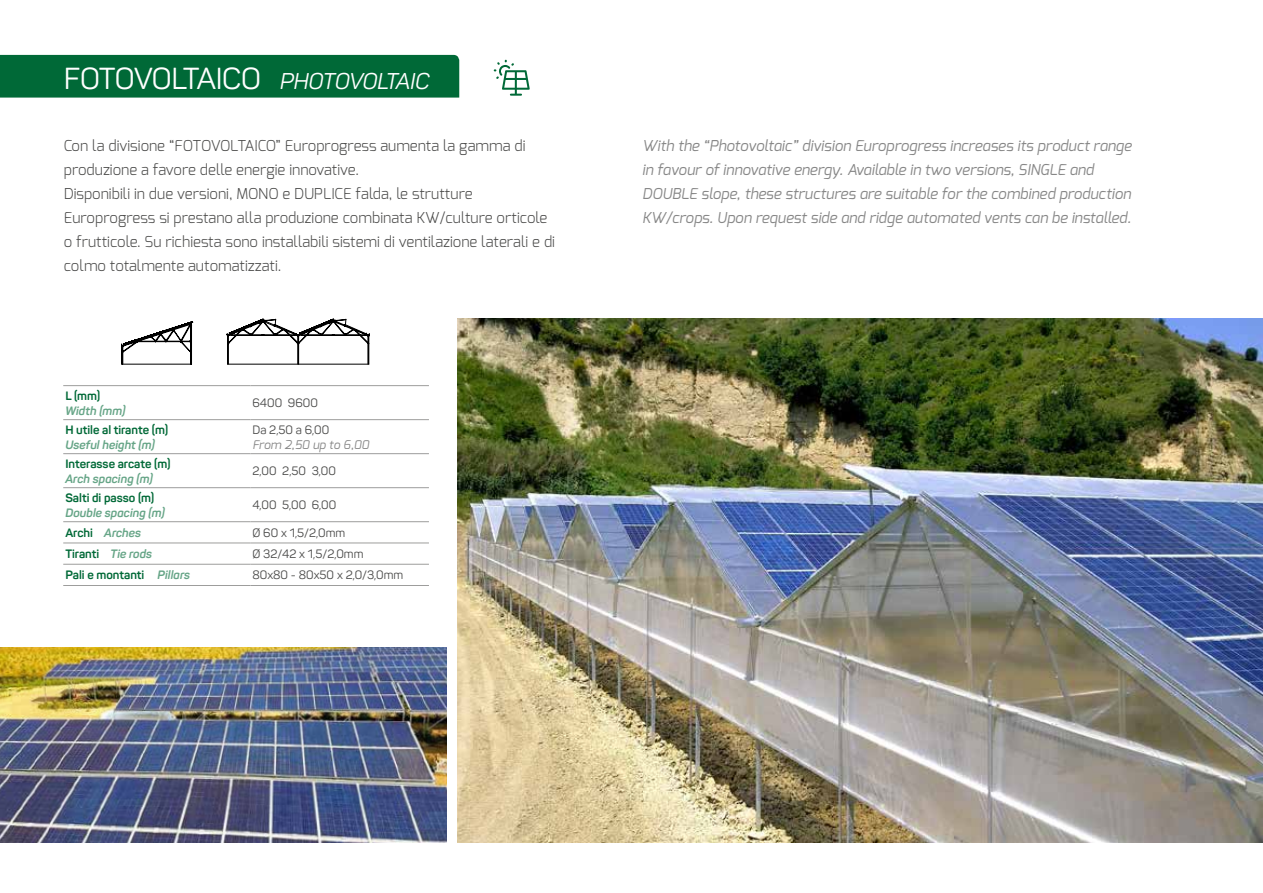
<style>
.page{position:relative;width:1263px;height:893px;background:#fff}
.page>*{position:absolute;margin:0;border:0;box-sizing:border-box;transform-origin:0 0}
.t1{font:30px "Panton";letter-spacing:-.02em;color:#fff}
.t2{font:300 15px/24px "Exo";color:#4a4a49}
.t3{font:italic 15px/24px "Exo";color:#878787}
.t4{font:12px "Panton";color:#4a4a49}
.t5{font:700 12px "Panton";color:#006937}
.t6{font:italic 700 12px "Panton";color:#66a587}
.t7{font:italic 12px "Exo";color:#878787}
.s1{font-style:italic;font-size:22.5px}
.s2{font-style:normal;color:#006937}
.s3{font-style:italic;color:#66a587}
</style>
<div class="page">
<svg style="left:121px;top:318px;width:249px;height:47px"></svg>
<img style="left:0;top:648px;width:446px;height:194px">
<img style="left:457px;top:319px;width:806px;height:523px">
<div style="left:0;top:55px;width:459px;height:43px;background:#006937"></div>
<svg style="left:494px;top:60px;width:36px;height:36px"></svg>
<hr style="left:63px;top:385px;width:187px;height:1px;background:#9d9d9c">
<hr style="left:250px;top:385px;width:179px;height:1px;background:#9d9d9c">
<hr style="left:63px;top:419px;width:187px;height:1px;background:#9d9d9c">
<hr style="left:250px;top:419px;width:179px;height:1px;background:#9d9d9c">
<hr style="left:63px;top:453px;width:187px;height:1px;background:#9d9d9c">
<hr style="left:250px;top:453px;width:179px;height:1px;background:#9d9d9c">
<hr style="left:63px;top:487px;width:187px;height:1px;background:#9d9d9c">
<hr style="left:250px;top:487px;width:179px;height:1px;background:#9d9d9c">
<hr style="left:63px;top:521px;width:187px;height:1px;background:#9d9d9c">
<hr style="left:250px;top:521px;width:179px;height:1px;background:#9d9d9c">
<hr style="left:63px;top:543px;width:187px;height:1px;background:#9d9d9c">
<hr style="left:250px;top:543px;width:179px;height:1px;background:#9d9d9c">
<hr style="left:63px;top:564px;width:187px;height:1px;background:#9d9d9c">
<hr style="left:250px;top:564px;width:179px;height:1px;background:#9d9d9c">
<hr style="left:63px;top:585px;width:187px;height:1px;background:#9d9d9c">
<hr style="left:250px;top:585px;width:179px;height:1px;background:#9d9d9c">
<h1 class="t1" style="left:64px;top:60px;width:367px">FOTOVOLTAICO <span class="s1">PHOTOVOLTAIC</span></h1>
<p class="t2" style="left:64px;top:134px;width:493px">Con la divisione “FOTOVOLTAICO” Europrogress aumenta la gamma di produzione a favore delle energie innovative.<br>Disponibili in due versioni, MONO e DUPLICE falda, le strutture Europrogress si prestano alla produzione combinata KW/culture orticole o frutticole. Su richiesta sono installabili sistemi di ventilazione laterali e di colmo totalmente automatizzati.</p>
<p class="t3" style="left:642px;top:134px;width:491px">With the “Photovoltaic” division Europrogress increases its product range in favour of innovative energy. Available in two versions, SINGLE and DOUBLE slope, these structures are suitable for the combined production KW/crops. Upon request side and ridge automated vents can be installed.</p>
<p class="t5" style="left:65px;top:388px;width:36px">L (mm)</p>
<p class="t6" style="left:65px;top:403px;width:62px">Width (mm)</p>
<p class="t5" style="left:65px;top:422px;width:104px">H utile al tirante (m)</p>
<p class="t6" style="left:65px;top:437px;width:91px">Useful height (m)</p>
<p class="t5" style="left:65px;top:456px;width:107px">Interasse arcate (m)</p>
<p class="t6" style="left:65px;top:471px;width:89px">Arch spacing (m)</p>
<p class="t5" style="left:65px;top:490px;width:90px">Salti di passo (m)</p>
<p class="t6" style="left:65px;top:505px;width:101px">Double spacing (m)</p>
<p class="t4" style="left:252px;top:395px;width:67px">6400 9600</p>
<p class="t4" style="left:252px;top:422px;width:78px">Da 2,50 a 6,00</p>
<p class="t7" style="left:252px;top:437px;width:118px">From 2,50 up to 6,00</p>
<p class="t4" style="left:252px;top:464px;width:85px">2,00 2,50 3,00</p>
<p class="t4" style="left:252px;top:498px;width:85px">4,00 5,00 6,00</p>
<p class="t6" style="left:65px;top:525px;width:77px"><span class="s2">Archi</span> Arches</p>
<p class="t4" style="left:252px;top:525px;width:94px">Ø 60 x 1,5/2,0mm</p>
<p class="t5" style="left:65px;top:546px;width:88px">Tiranti <span class="s3">Tie rods</span></p>
<p class="t4" style="left:252px;top:546px;width:113px">Ø 32/42 x 1,5/2,0mm</p>
<p class="t5" style="left:65px;top:568px;width:126px">Pali e montanti <span class="s3">Pillars</span></p>
<p class="t4" style="left:252px;top:568px;width:152px">80x80 - 80x50 x 2,0/3,0mm</p>
</div>
